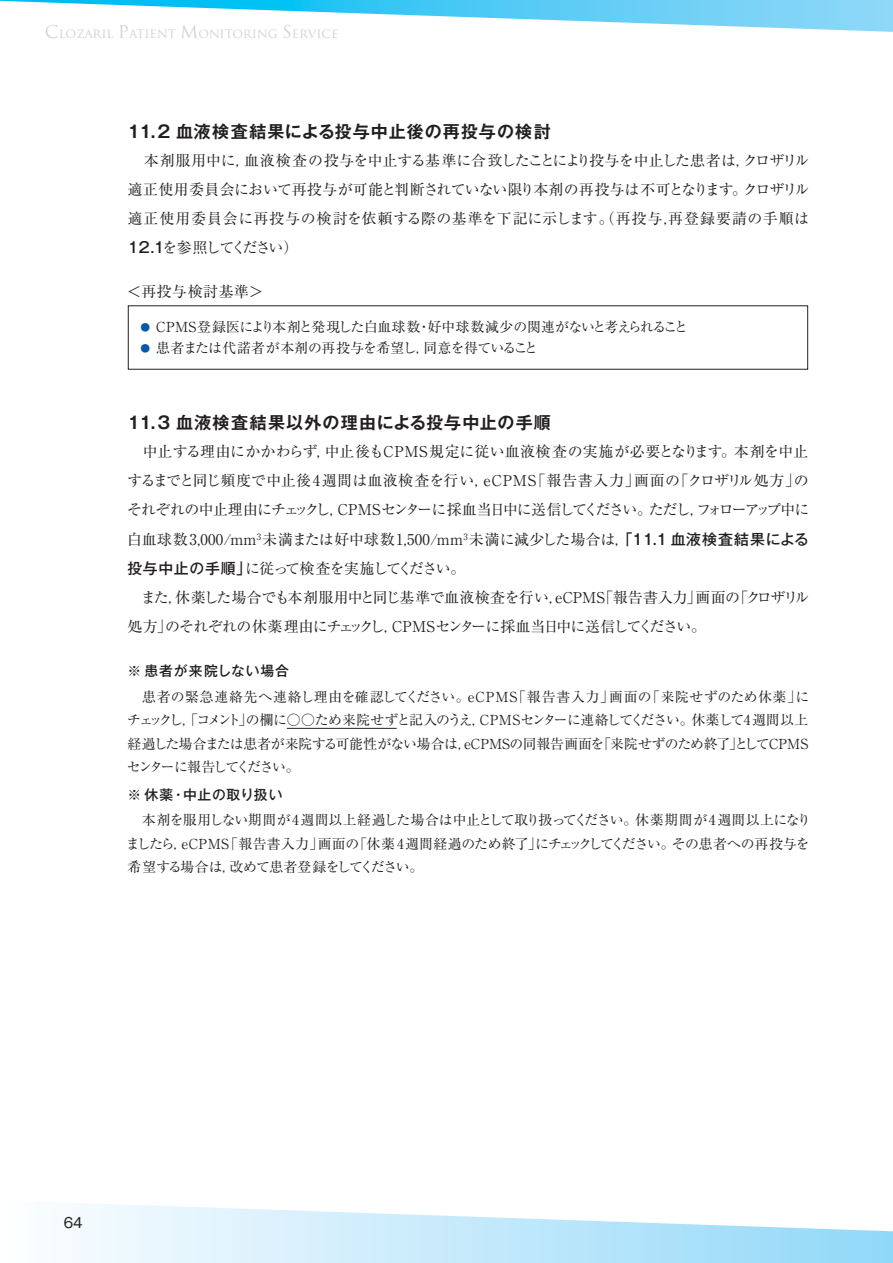
<style>
.page{position:relative;width:893px;height:1263px;background:#fff}
.page>*{position:absolute;margin:0;border:0;box-sizing:border-box;transform-origin:0 0}
.t1{font:16.95px "Gothic MB101 Pro De Bold 90 pv RKSJ H";letter-spacing:.07em;color:#231f20}
.t2{font:14.85px/29.2px "Ryumin Pro Regular 90 pv RKSJ H";letter-spacing:-.015em;color:#231f20;text-align:justify}
.t3{font:14.85px "Ryumin Pro Regular 90 pv RKSJ H";letter-spacing:.04em;color:#231f20}
.t4{font:13.8px/23.4px "Ryumin Pro Regular 90 pv RKSJ H";letter-spacing:-.035em;color:#231f20;text-align:justify}
.t5{font:13.8px "Ryumin Pro Regular 90 pv RKSJ H";letter-spacing:-.015em;color:#231f20}
.t6{font:13.8px "Gothic MB101 Pro Medium 90 pv RKSJ H";letter-spacing:.065em;color:#231f20}
.t7{font:13.8px "Gothic MB101 Pro Medium 90 pv RKSJ H";letter-spacing:.045em;color:#231f20}
.t8{font:13.8px "Gothic MB101 Pro Regular 90 pv RKSJ H";color:#231f20}
.t9{font:13.35px "Trajan Pro";letter-spacing:-.01em;color:#d1d3d4}
.s1{font-size:17.25px}
.s2{font-family:"Gothic MB101 Pro Medium 90 pv RKSJ H"}
.s3{font-size:9.6px;color:#005aaa}
</style>
<div class="page">
<svg style="left:72px;top:1203px;width:820px;height:60px"></svg>
<svg style="left:0;top:0;width:892px;height:32px"></svg>
<div style="left:128px;top:305px;width:680px;height:65px;border:1px solid #231f20"></div>
<hr style="left:287px;top:728px;width:110px;height:1px;background:#231f20">
<p class="t9" style="left:45px;top:26px;width:295px"><span class="s1">C</span>lozaril <span class="s1">P</span>atient <span class="s1">M</span>onitoring <span class="s1">S</span>ervice</p>
<p class="t1" style="left:128px;top:125px;width:425px">11.2 血液検査結果による投与中止後の再投与の検討</p>
<p class="t2" style="left:128px;top:148px;width:683px">　本剤服用中に，血液検査の投与を中止する基準に合致したことにより投与を中止した患者は，クロザリル適正使用委員会において再投与が可能と判断されていない限り本剤の再投与は不可となります。クロザリル適正使用委員会に再投与の検討を依頼する際の基準を下記に示します。（再投与，再登録要請の手順は<span class="s2">12.1</span>を参照してください）</p>
<p class="t3" style="left:127px;top:285px;width:137px">＜再投与検討基準＞</p>
<p class="t5" style="left:140px;top:322px;width:549px"><span class="s3">●</span> CPMS登録医により本剤と発現した白血球数・好中球数減少の関連がないと考えられること</p>
<p class="t4" style="left:140px;top:338px;width:399px"><span class="s3">●</span> 患者または代諾者が本剤の再投与を希望し，同意を得ていること</p>
<p class="t1" style="left:128px;top:416px;width:425px">11.3 血液検査結果以外の理由による投与中止の手順</p>
<p class="t2" style="left:127px;top:439px;width:683px;text-align:left">　中止する理由にかかわらず，中止後もCPMS規定に従い血液検査の実施が必要となります。本剤を中止するまでと同じ頻度で中止後4週間は血液検査を行い，eCPMS「報告書入力」画面の「クロザリル処方」のそれぞれの中止理由にチェックし，CPMSセンターに採血当日中に送信してください。ただし，フォローアップ中に白血球数3,000/mm<sup>3</sup>未満または好中球数1,500/mm<sup>3</sup>未満に減少した場合は，<span class="s2">「11.1 血液検査結果による投与中止の手順」</span>に従って検査を実施してください。<br>　また，休薬した場合でも本剤服用中と同じ基準で血液検査を行い，eCPMS「報告書入力」画面の「クロザリル処方」のそれぞれの休薬理由にチェックし，CPMSセンターに採血当日中に送信してください。</p>
<p class="t6" style="left:128px;top:666px;width:163px">※ 患者が来院しない場合</p>
<p class="t4" style="left:127px;top:687px;width:683px">　患者の緊急連絡先へ連絡し理由を確認してください。eCPMS「報告書入力」画面の「来院せずのため休薬」にチェックし，「コメント」の欄に○○ため来院せずと記入のうえ，CPMSセンターに連絡してください。休薬して4週間以上経過した場合または患者が来院する可能性がない場合は，eCPMSの同報告画面を「来院せずのため終了」としてCPMSセンターに報告してください。</p>
<p class="t7" style="left:128px;top:789px;width:156px">※ 休薬・中止の取り扱い</p>
<p class="t4" style="left:126px;top:810px;width:686px">　本剤を服用しない期間が4週間以上経過した場合は中止として取り扱ってください。休薬期間が4週間以上になりましたら，eCPMS「報告書入力」画面の「休薬4週間経過のため終了」にチェックしてください。その患者への再投与を希望する場合は，改めて患者登録をしてください。</p>
<p class="t8" style="left:64px;top:1217px;width:20px">64</p>
</div>
